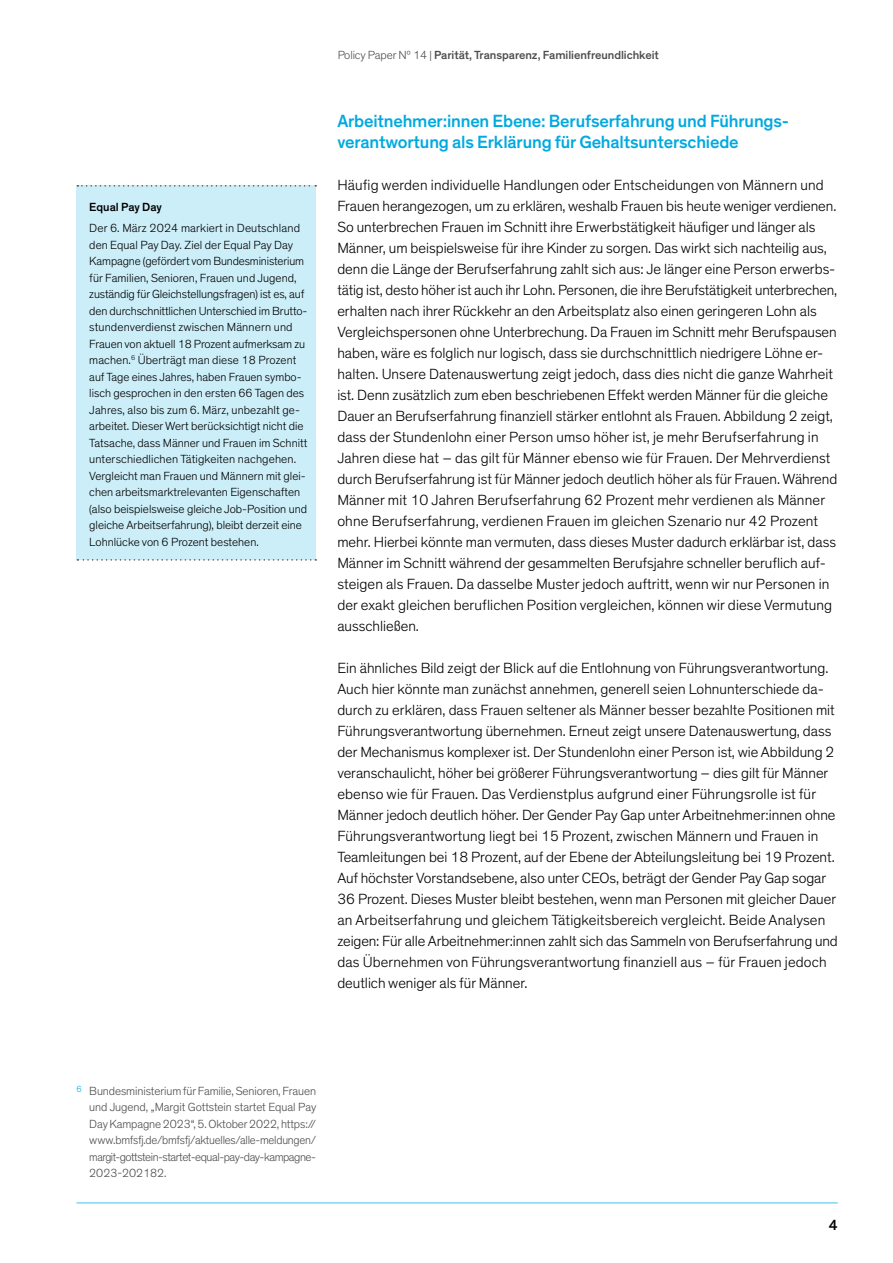
<style>
.page{position:relative;width:893px;height:1263px;background:#fff}
.page>*{position:absolute;margin:0;border:0;box-sizing:border-box;transform-origin:0 0}
.t1{font:500 18px/21px "Theinhardt";letter-spacing:-.01em;color:#00a9e0}
.t2{font:300 15px/21px "Theinhardt";color:#000}
.t3{font:500 15px "Theinhardt";color:#000}
.t4{font:300 12px/16.5px "Theinhardt";color:#000}
.t5{font:300 12px/16.5px "Theinhardt";letter-spacing:-.04em;color:#4d4d4d;text-align:justify}
.t6{font:500 12px "Theinhardt";letter-spacing:-.005em;color:#000}
.s1{font-weight:300}
</style>
<div class="page">
<hr style="left:77px;top:1202px;width:761px;height:1px;background:#00a9e0">
<div style="left:77px;top:186px;width:239px;height:374px;background:#cceef9"></div>
<svg style="left:77px;top:559px;width:239px;height:2px"></svg>
<svg style="left:77px;top:185px;width:239px;height:2px"></svg>
<p class="t6" style="left:89px;top:200px;width:74px">Equal Pay Day</p>
<p class="t4" style="left:89px;top:220px;width:220px">Der 6. März 2024 markiert in Deutschland den Equal Pay Day. Ziel der Equal Pay Day Kampagne (gefördert vom Bundesministerium für Familien, Senioren, Frauen und Jugend, zuständig für Gleichstellungsfragen) ist es, auf den durchschnittlichen Unterschied im Brutto&shy;stundenverdienst zwischen Männern und Frauen von aktuell 18 Prozent aufmerksam zu machen.<sup>6</sup> Überträgt man diese 18 Prozent auf Tage eines Jahres, haben Frauen symbo&shy;lisch gesprochen in den ersten 66 Tagen des Jahres, also bis zum 6. März, unbezahlt ge&shy;arbeitet. Dieser Wert berücksichtigt nicht die Tatsache, dass Männer und Frauen im Schnitt unterschiedlichen Tätigkeiten nachgehen.<br>Vergleicht man Frauen und Männern mit glei&shy;chen arbeitsmarktrelevanten Eigenschaften (also beispielsweise gleiche Job-Position und gleiche Arbeitserfahrung), bleibt derzeit eine Lohnlücke von 6 Prozent bestehen.</p>
<p class="t6" style="left:337px;top:48px;width:323px"><span class="s1">Policy Paper Nº 14 |</span> Parität, Transparenz, Familienfreundlichkeit</p>
<p class="t1" style="left:337px;top:111px;width:453px">Arbeitnehmer:innen Ebene: Berufserfahrung und Führungs&shy;verantwortung als Erklärung für Gehaltsunterschiede</p>
<p class="t2" style="left:337px;top:175px;width:501px">Häufig werden individuelle Handlungen oder Entscheidungen von Männern und Frauen herangezogen, um zu erklären, weshalb Frauen bis heute weniger verdienen.<br>So unterbrechen Frauen im Schnitt ihre Erwerbstätigkeit häufiger und länger als Männer, um beispielsweise für ihre Kinder zu sorgen. Das wirkt sich nachteilig aus, denn die Länge der Berufserfahrung zahlt sich aus: Je länger eine Person erwerbs&shy;tätig ist, desto höher ist auch ihr Lohn. Personen, die ihre Berufstätigkeit unterbrechen, erhalten nach ihrer Rückkehr an den Arbeitsplatz also einen geringeren Lohn als Vergleichspersonen ohne Unterbrechung. Da Frauen im Schnitt mehr Berufspausen haben, wäre es folglich nur logisch, dass sie durchschnittlich niedrigere Löhne er&shy;halten. Unsere Datenauswertung zeigt jedoch, dass dies nicht die ganze Wahrheit ist. Denn zusätzlich zum eben beschriebenen Effekt werden Männer für die gleiche Dauer an Berufserfahrung finanziell stärker entlohnt als Frauen. Abbildung 2 zeigt, dass der Stundenlohn einer Person umso höher ist, je mehr Berufserfahrung in Jahren diese hat – das gilt für Männer ebenso wie für Frauen. Der Mehrverdienst durch Berufserfahrung ist für Männer jedoch deutlich höher als für Frauen. Während Männer mit 10 Jahren Berufserfahrung 62 Prozent mehr verdienen als Männer ohne Berufserfahrung, verdienen Frauen im gleichen Szenario nur 42 Prozent mehr. Hierbei könnte man vermuten, dass dieses Muster dadurch erklärbar ist, dass Männer im Schnitt während der gesammelten Berufsjahre schneller beruflich auf&shy;steigen als Frauen. Da dasselbe Muster jedoch auftritt, wenn wir nur Personen in der exakt gleichen beruflichen Position vergleichen, können wir diese Vermutung ausschließen.</p>
<p class="t2" style="left:337px;top:658px;width:502px">Ein ähnliches Bild zeigt der Blick auf die Entlohnung von Führungsverantwortung.<br>Auch hier könnte man zunächst annehmen, generell seien Lohnunterschiede da&shy;durch zu erklären, dass Frauen seltener als Männer besser bezahlte Positionen mit Führungsverantwortung übernehmen. Erneut zeigt unsere Datenauswertung, dass der Mechanismus komplexer ist. Der Stundenlohn einer Person ist, wie Abbildung 2 veranschaulicht, höher bei größerer Führungsverantwortung – dies gilt für Männer ebenso wie für Frauen. Das Verdienstplus aufgrund einer Führungsrolle ist für Männer jedoch deutlich höher. Der Gender Pay Gap unter Arbeitnehmer:innen ohne Führungsverantwortung liegt bei 15 Prozent, zwischen Männern und Frauen in Teamleitungen bei 18 Prozent, auf der Ebene der Abteilungsleitung bei 19 Prozent.<br>Auf höchster Vorstandsebene, also unter CEOs, beträgt der Gender Pay Gap sogar 36 Prozent. Dieses Muster bleibt bestehen, wenn man Personen mit gleicher Dauer an Arbeitserfahrung und gleichem Tätigkeitsbereich vergleicht. Beide Analysen zeigen: Für alle Arbeitnehmer:innen zahlt sich das Sammeln von Berufserfahrung und das Übernehmen von Führungsverantwortung finanziell aus – für Frauen jedoch deutlich weniger als für Männer.</p>
<p class="t5" style="left:89px;top:1083px;width:229px;text-indent:-13px"><sup>6</sup> Bundesministerium für Familie, Senioren, Frauen und Jugend, „Margit Gottstein startet Equal Pay Day Kampagne 2023“, 5. Oktober 2022, https:// www.bmfsfj.de/bmfsfj/aktuelles/alle-meldungen/ margit-gottstein-startet-equal-pay-day-kampagne-2023-202182.</p>
<p class="t3" style="left:829px;top:1216px;width:10px">4</p>
</div>
